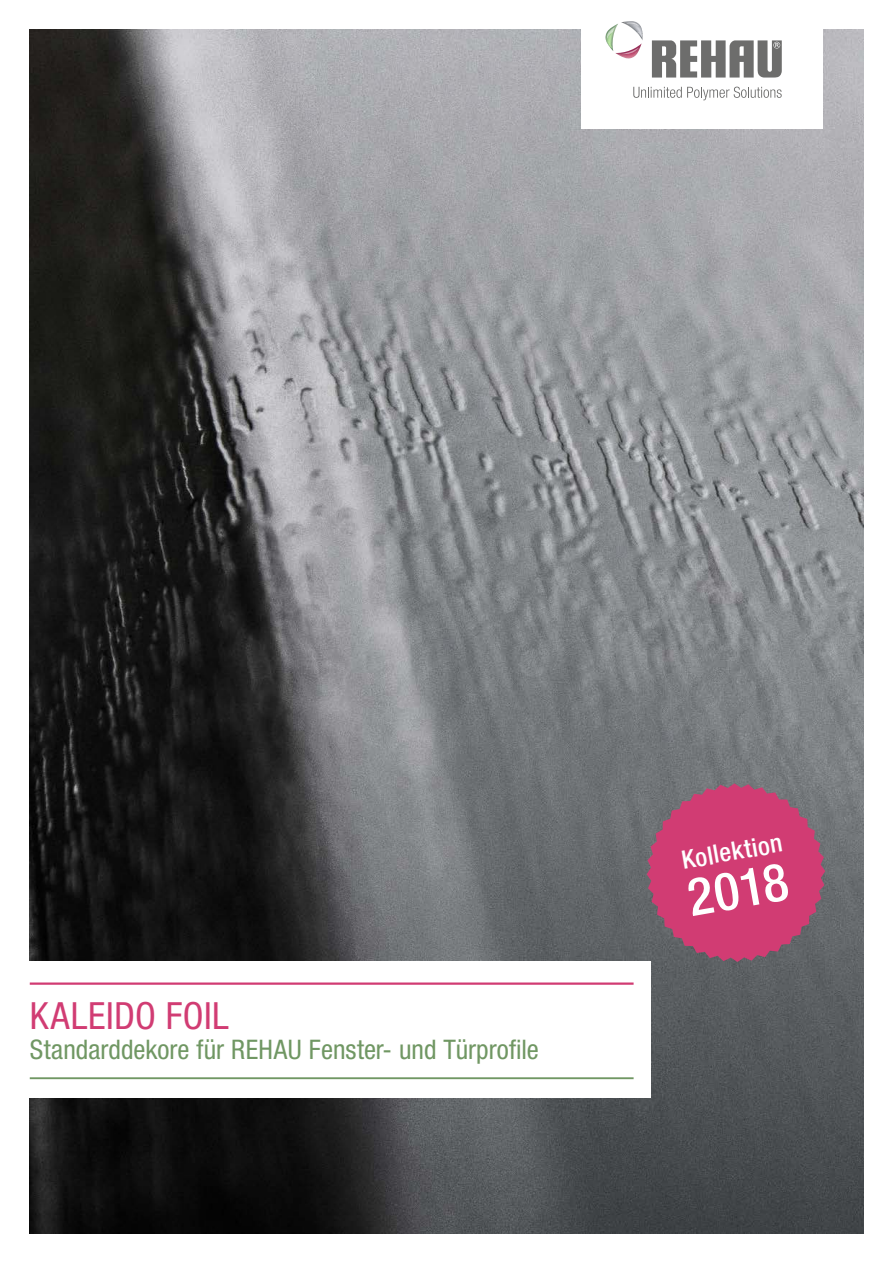
<style>
.page{position:relative;width:893px;height:1263px;background:#fff}
.page>*{position:absolute;margin:0;border:0;box-sizing:border-box;transform-origin:0 0}
.Super_small{font:500 condensed 52.5px "Helvetica Neue LTW1 G";color:#fff}
.Cover_page_headline{font:condensed 37.5px "Helvetica Neue LTW1 G";letter-spacing:.015em;color:#d13c73}
.Cover_page_subline{font:condensed 27px "Helvetica Neue LTW1 G";color:#709763}
.Super_small-2{font:500 condensed 25.5px "Helvetica Neue LTW1 G";color:#fff}
</style>
<div class="page">
<img style="left:30px;top:30px;width:833px;height:1203px">
<div style="left:0;top:961px;width:651px;height:137px;background:#fff"></div>
<hr style="left:30px;top:982px;width:604px;height:3px;background:#d13c73">
<hr style="left:30px;top:1077px;width:604px;height:2px;background:#709763">
<svg style="left:647px;top:783px;width:178px;height:179px;background:#b64872"></svg>
<div style="left:581px;top:0;width:241px;height:128px;background:#fff"></div>
<svg style="left:633px;top:87px;width:149px;height:13px"></svg>
<svg style="left:652px;top:40px;width:130px;height:38px"></svg>
<svg style="left:605px;top:21px;width:38px;height:38px"></svg>
<p class="Cover_page_headline" style="left:30px;top:994px;width:201px">KALEIDO FOIL</p>
<p class="Cover_page_subline" style="left:30px;top:1033px;width:511px">Standarddekore für REHAU Fenster- und Türprofile</p>
<p class="Super_small-2" style="left:679px;top:845px;width:103px;rotate:-10deg">Kollektion</p>
<p class="Super_small" style="left:683px;top:867px;width:103px;rotate:-10deg">2018</p>
</div>
